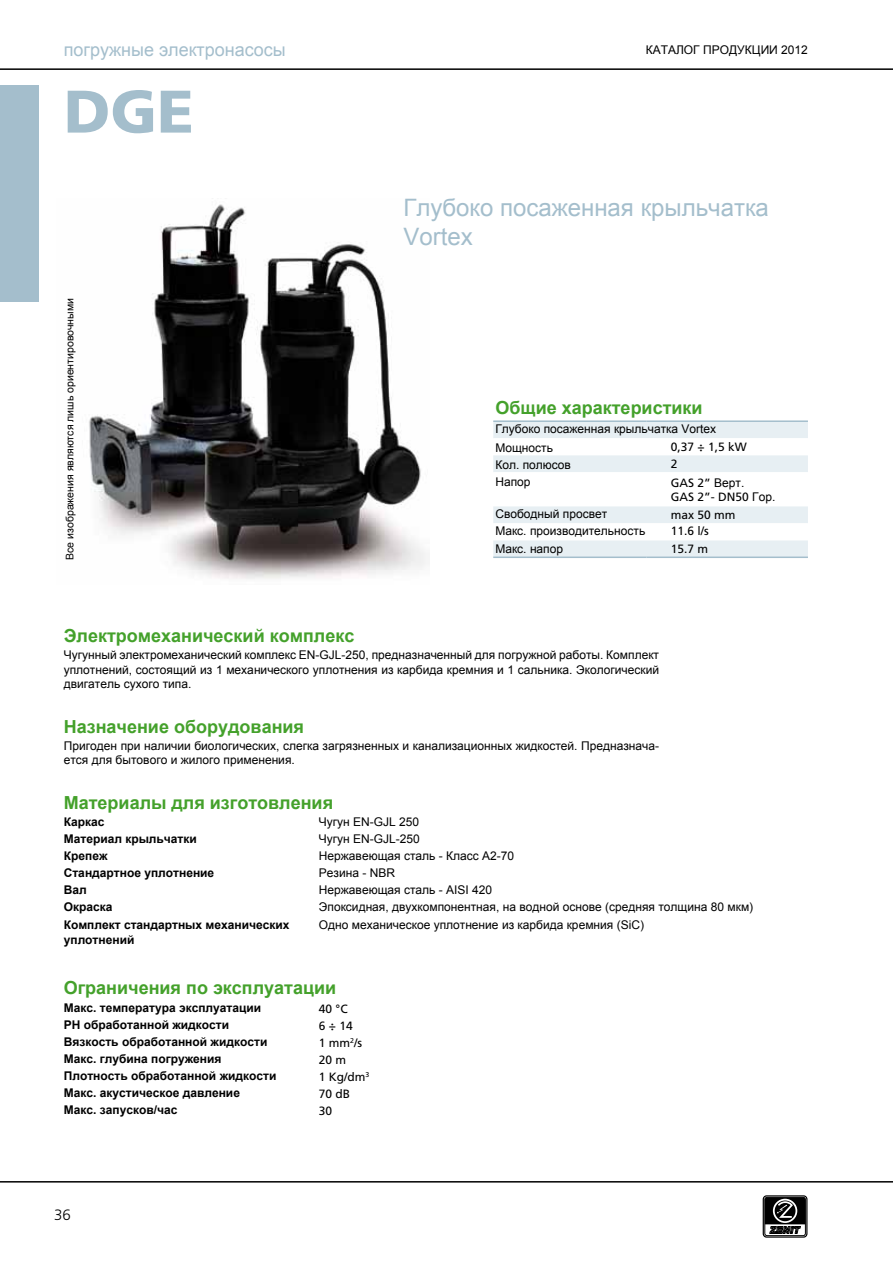
<style>
.page{position:relative;width:893px;height:1263px;background:#fff}
.page>*{position:absolute;margin:0;border:0;box-sizing:border-box;transform-origin:0 0}
.t1{font:900 60px "Frutiger";color:#a4becc}
.t2{font:24px/28.8px "Arial";color:#a4becc}
.t3{font:700 18px "Arial";color:#44a12b}
.t4{font:18px "Arial";color:#a4becc}
.t5{font:300 15px "Frutiger";color:#000}
.t6{font:12px/17px "Arial";color:#000}
.t7{font:700 12px/17px "Arial";color:#000}
.t8{font:12px/17px "Frutiger";color:#000}
.t9{font:12px "Arial";color:#000}
.t10{font:10.5px "Arial";color:#000}
.s1{font-family:"Arial"}
</style>
<div class="page">
<div style="left:0;top:85px;width:38px;height:217px;background:#a4becc"></div>
<hr style="left:0;top:68px;width:893px;height:2px;background:#000">
<hr style="left:0;top:1181px;width:893px;height:1px;background:#000">
<div style="left:763px;top:1195px;width:44px;height:42px;border:1px solid #000;border-radius:3px"></div>
<div style="left:765px;top:1197px;width:41px;height:39px;border:1px solid #000;border-radius:2px"></div>
<svg style="left:765px;top:1197px;width:40px;height:37px"></svg>
<img style="left:89px;top:204px;width:337px;height:375px">
<svg style="left:493px;top:422px;width:315px;height:134px"></svg>
<hr style="left:493px;top:556px;width:153px;height:2px;background:#a4becc">
<hr style="left:646px;top:556px;width:162px;height:2px;background:#a4becc">
<hr style="left:493px;top:420px;width:153px;height:2px;background:#a4becc">
<hr style="left:646px;top:420px;width:162px;height:2px;background:#a4becc">
<svg style="left:399px;top:204px;width:27px;height:50px"></svg>
<h3 class="t4" style="left:64px;top:38px;width:223px">погружные электронасосы</h3>
<p class="t9" style="left:646px;top:42px;width:164px">КАТАЛОГ ПРОДУКЦИИ 2012</p>
<h1 class="t1" style="left:64px;top:75px;width:132px">DGE</h1>
<p class="t10" style="left:63px;top:560px;width:263px;rotate:-90deg">Все изображения являются лишь ориентировочными</p>
<h3 class="t3" style="left:64px;top:624px;width:292px">Электромеханический комплекс</h3>
<h2 class="t2" style="left:403px;top:194px;width:367px">Глубоко посаженная крыльчатка<br>Vortex</h2>
<h3 class="t3" style="left:495px;top:396px;width:209px">Общие характеристики</h3>
<p class="t6" style="left:495px;top:420px;width:222px">Глубоко посаженная крыльчатка Vortex</p>
<p class="t6" style="left:495px;top:439px;width:77px">Мощность<br>Кол. полюсов<br>Напор</p>
<p class="t6" style="left:495px;top:506px;width:151px;line-height:16.5px">Свободный просвет<br>Макс. производительность</p>
<p class="t6" style="left:495px;top:540px;width:69px">Макс. напор</p>
<p class="t8" style="left:671px;top:438px;width:77px">0,37 ÷ 1,5 kW<br>2</p>
<p class="t8" style="left:671px;top:475px;width:106px;line-height:14.4px">GAS 2” <span class="s1">Верт.<br></span>GAS 2”- DN50 <span class="s1">Гор.</span></p>
<p class="t8" style="left:671px;top:506px;width:66px">max 50 mm</p>
<p class="t8" style="left:671px;top:522px;width:40px;line-height:17.9px">11.6 l/s<br>15.7 m</p>
<p class="t6" style="left:64px;top:648px;width:597px;line-height:14.4px;text-align:justify">Чугунный электромеханический комплекс EN-GJL-250, предназначенный для погружной работы. Комплект уплотнений, состоящий из 1 механического уплотнения из карбида кремния и 1 сальника. Экологический двигатель сухого типа.</p>
<h3 class="t3" style="left:64px;top:714px;width:242px">Назначение оборудования</h3>
<p class="t6" style="left:64px;top:738px;width:597px;line-height:14.4px">Пригоден при наличии биологических, слегка загрязненных и канализационных жидкостей. Предназнача&shy;ется для бытового и жилого применения.</p>
<h3 class="t3" style="left:64px;top:791px;width:271px">Материалы для изготовления</h3>
<p class="t6" style="left:319px;top:814px;width:197px">Чугун EN-GJL 250<br>Чугун EN-GJL-250<br>Нержавеющая сталь - Класс A2-70<br>Резина - NBR<br>Нержавеющая сталь - AISI 420</p>
<p class="t6" style="left:319px;top:916px;width:327px">Одно механическое уплотнение из карбида кремния (SiC)</p>
<p class="t7" style="left:64px;top:814px;width:152px">Каркас<br>Материал крыльчатки<br>Крепеж<br>Стандартное уплотнение<br>Вал</p>
<p class="t7" style="left:64px;top:918px;width:227px;line-height:14.4px">Комплект стандартных механических уплотнений</p>
<p class="t7" style="left:64px;top:899px;width:50px">Окраска</p>
<p class="t6" style="left:319px;top:899px;width:436px">Эпоксидная, двухкомпонентная, на водной основе (средняя толщина 80 мкм)</p>
<h3 class="t3" style="left:64px;top:976px;width:274px">Ограничения по эксплуатации</h3>
<p class="t7" style="left:64px;top:1000px;width:214px">Макс. температура эксплуатации<br>РН обработанной жидкости<br>Вязкость обработанной жидкости<br>Макс. глубина погружения<br>Плотность обработанной жидкости<br>Макс. акустическое давление<br>Макс. запусков/час</p>
<p class="t8" style="left:319px;top:1000px;width:52px">40 °C<br>6 ÷ 14<br>1 mm<sup>2</sup>/s<br>20 m<br>1 Kg/dm<sup>3<br></sup>70 dB<br>30</p>
<p class="t5" style="left:54px;top:1206px;width:18px">36</p>
</div>
